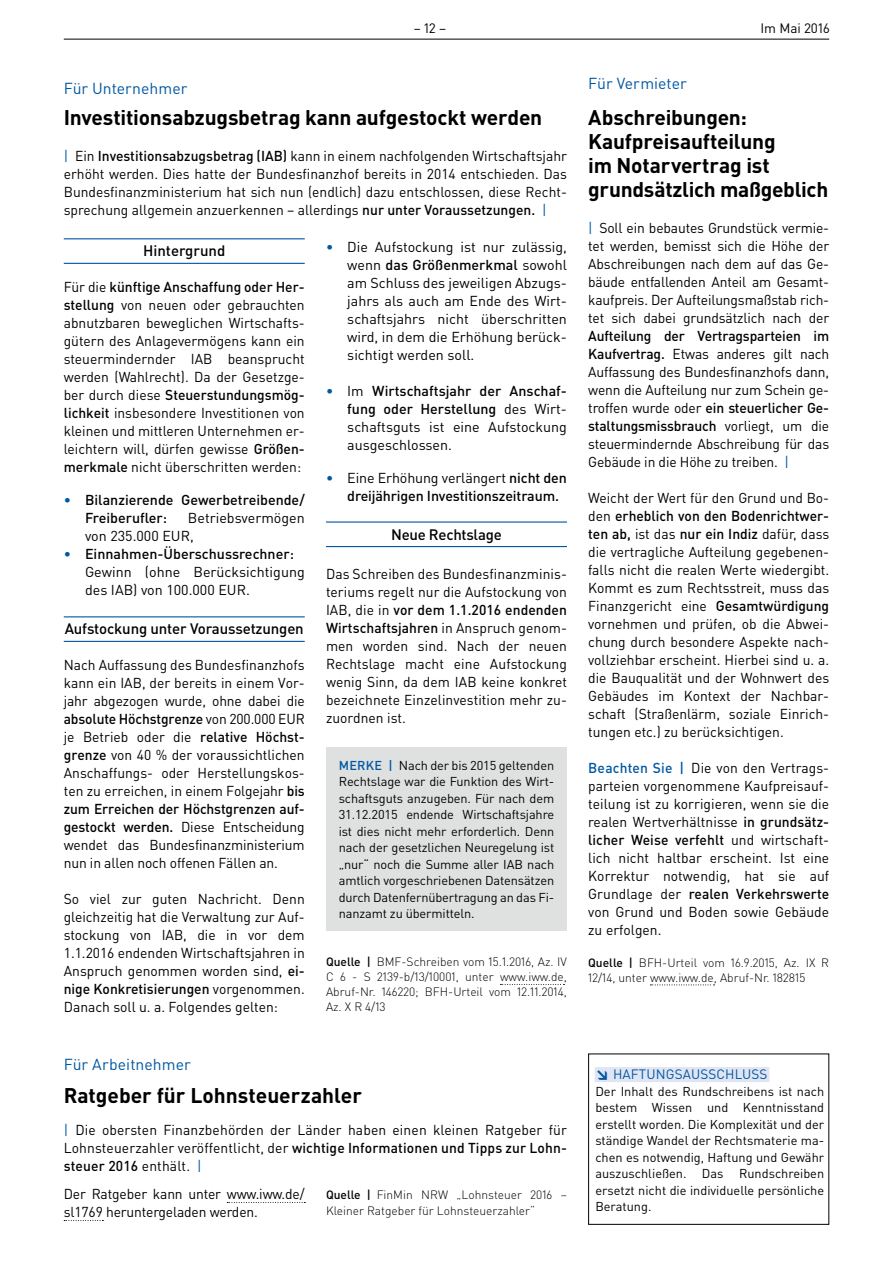
<style>
.page{position:relative;width:893px;height:1263px;background:#fff}
.page>*{position:absolute;margin:0;border:0;box-sizing:border-box;transform-origin:0 0}
.t1{font:700 21px/24px "DIN Pro";letter-spacing:-.01em;color:#000002}
.t2{font:15.75px "DIN Pro";color:#0157a2}
.t3{font:500 15px "DIN Pro";letter-spacing:-.01em;color:#000002}
.t4{font:14.25px/18px "DIN Pro";color:#000002;text-align:justify}
.t5{font:500 14.25px/18px "DIN Pro";letter-spacing:-.01em;color:#000002}
.t6{font:13.5px "DIN Pro";letter-spacing:.01em;color:#0157a2}
.t7{font:13.5px "DIN Pro";color:#000002}
.t8{font:12.75px/16.5px "DIN Pro";letter-spacing:-.01em;color:#000002;text-align:justify}
.t9{font:300 12px/15px "DIN Pro";color:#000002}
.s1{color:#0157a2}
.s2{font-weight:500}
.s3{font-weight:500;color:#0157a2}
.s4{font-weight:400}
.s5{font-weight:900}
</style>
<div class="page">
<hr style="left:64px;top:39px;width:765px;height:1px;background:#000002">
<div style="left:595px;top:1067px;width:174px;height:15px;background:#e0e5f3"></div>
<div style="left:588px;top:1053px;width:241px;height:172px;border:1px solid #000002"></div>
<hr style="left:64px;top:238px;width:241px;height:1px;background:#0157a2">
<hr style="left:64px;top:263px;width:241px;height:1px;background:#0157a2">
<hr style="left:64px;top:616px;width:241px;height:1px;background:#0157a2">
<hr style="left:64px;top:641px;width:241px;height:1px;background:#0157a2">
<hr style="left:326px;top:521px;width:241px;height:2px;background:#0157a2">
<hr style="left:326px;top:546px;width:241px;height:1px;background:#0157a2">
<svg style="left:500px;top:984px;width:64px;height:1px"></svg>
<div style="left:326px;top:747px;width:241px;height:184px;background:#dfe1e1"></div>
<svg style="left:227px;top:1202px;width:78px;height:1px"></svg>
<svg style="left:64px;top:1220px;width:39px;height:1px"></svg>
<svg style="left:650px;top:984px;width:64px;height:1px"></svg>
<p class="t7" style="left:414px;top:19px;width:34px">– 12 –</p>
<p class="t7" style="left:760px;top:19px;width:71px">Im Mai 2016</p>
<p class="t2" style="left:64px;top:77px;width:125px">Für Unternehmer</p>
<h1 class="t1" style="left:64px;top:105px;width:480px">Investitionsabzugsbetrag kann aufgestockt werden</h1>
<p class="t4" style="left:64px;top:147px;width:505px"><span class="s1">|</span> Ein <span class="s2">Investitionsabzugsbetrag (IAB)</span> kann in einem nachfolgenden Wirtschaftsjahr erhöht werden. Dies hatte der Bundesfinanzhof bereits in 2014 entschieden. Das Bundesfinanzministerium hat sich nun (endlich) dazu entschlossen, diese Recht&shy;sprechung allgemein anzuerkennen – allerdings <span class="s2">nur unter Voraussetzungen.</span> <span class="s1">|</span></p>
<p class="t3" style="left:143px;top:241px;width:84px">Hintergrund</p>
<p class="t4" style="left:64px;top:278px;width:242px">Für die <span class="s2">künftige Anschaffung oder Her&shy;stellung</span> von neuen oder gebrauchten abnutzbaren beweglichen Wirtschafts&shy;gütern des Anlagevermögens kann ein steuermindernder IAB beansprucht werden (Wahlrecht). Da der Gesetzge&shy;ber durch diese <span class="s2">Steuerstundungsmög&shy;lichkeit</span> insbesondere Investitionen von kleinen und mittleren Unternehmen er&shy;leichtern will, dürfen gewisse <span class="s2">Größen&shy;merkmale</span> nicht überschritten werden:</p>
<p class="t5" style="left:85px;top:491px;width:221px;text-indent:-21px"><span class="s1">•</span> Bilanzierende Gewerbetreibende/<br>Freiberufler:</p>
<p class="t4" style="left:347px;top:237px;width:221px;text-indent:-21px"><span class="s3">•</span> Die Aufstockung ist nur zulässig, wenn <span class="s2">das Größenmerkmal</span> sowohl am Schluss des jeweiligen Abzugs&shy;jahrs als auch am Ende des Wirt&shy;schaftsjahrs nicht überschritten wird, in dem die Erhöhung berück&shy;sichtigt werden soll.</p>
<p class="t4" style="left:347px;top:381px;width:221px;text-indent:-21px"><span class="s3">•</span> Im <span class="s2">Wirtschaftsjahr der Anschaf&shy;fung oder Herstellung</span> des Wirt&shy;schaftsguts ist eine Aufstockung ausgeschlossen.</p>
<p class="t5" style="left:347px;top:468px;width:221px;text-indent:-21px"><span class="s1">•</span> <span class="s4">Eine Erhöhung verlängert</span> nicht den dreijährigen Investitionszeitraum.</p>
<p class="t3" style="left:391px;top:524px;width:112px">Neue Rechtslage</p>
<p class="t4" style="left:326px;top:564px;width:242px">Das Schreiben des Bundesfinanzminis&shy;teriums regelt nur die Aufstockung von IAB, die in <span class="s2">vor dem 1.1.2016 endenden Wirtschaftsjahren</span> in Anspruch genom&shy;men worden sind. Nach der neuen Rechtslage macht eine Aufstockung wenig Sinn, da dem IAB keine konkret bezeichnete Einzelinvestition mehr zu&shy;zuordnen ist.</p>
<p class="t8" style="left:339px;top:756px;width:217px"><span class="s3">MERKE |</span> Nach der bis 2015 geltenden Rechtslage war die Funktion des Wirt&shy;schaftsguts anzugeben. Für nach dem 31.12.2015 endende Wirtschaftsjahre ist dies nicht mehr erforderlich. Denn nach der gesetzlichen Neuregelung ist „nur“ noch die Summe aller IAB nach amtlich vorgeschriebenen Datensätzen durch Datenfernübertragung an das Fi&shy;nanzamt zu übermitteln.</p>
<p class="t9" style="left:326px;top:954px;width:242px;text-align:justify"><span class="s2">Quelle |</span> BMF-Schreiben vom 15.1.2016, Az. IV C 6 - S 2139-b/13/10001, unter www.iww.de, Abruf-Nr. 146220; BFH-Urteil vom 12.11.2014, Az. X R 4/13</p>
<p class="t4" style="left:85px;top:509px;width:221px;text-indent:103px">Betriebsvermögen von 235.000 EUR,</p>
<p class="t4" style="left:85px;top:545px;width:221px;text-align:left;text-indent:-21px"><span class="s3">•</span> <span class="s2">Einnahmen-Überschussrechner:<br></span>Gewinn (ohne Berücksichtigung des IAB) von 100.000 EUR.</p>
<p class="t3" style="left:65px;top:619px;width:241px">Aufstockung unter Voraussetzungen</p>
<p class="t4" style="left:64px;top:656px;width:242px">Nach Auffassung des Bundesfinanzhofs kann ein IAB, der bereits in einem Vor&shy;jahr abgezogen wurde, ohne dabei die <span class="s2">absolute Höchstgrenze</span> von 200.000 EUR je Betrieb oder die <span class="s2">relative Höchst&shy;grenze</span> von 40 % der voraussichtlichen Anschaffungs- oder Herstellungskos&shy;ten zu erreichen, in einem Folgejahr <span class="s2">bis zum Erreichen der Höchstgrenzen auf&shy;gestockt werden.</span> Diese Entscheidung wendet das Bundesfinanzministerium nun in allen noch offenen Fällen an.</p>
<p class="t4" style="left:64px;top:890px;width:242px">So viel zur guten Nachricht. Denn gleichzeitig hat die Verwaltung zur Auf&shy;stockung von IAB, die in vor dem 1.1.2016 endenden Wirtschaftsjahren in Anspruch genommen worden sind, <span class="s2">ei&shy;nige Konkretisierungen</span> vorgenommen.<br>Danach soll u. a. Folgendes gelten:</p>
<p class="t2" style="left:64px;top:1054px;width:128px">Für Arbeitnehmer</p>
<h1 class="t1" style="left:64px;top:1083px;width:300px">Ratgeber für Lohnsteuerzahler</h1>
<p class="t4" style="left:64px;top:1120px;width:505px"><span class="s1">|</span> Die obersten Finanzbehörden der Länder haben einen kleinen Ratgeber für Lohnsteuerzahler veröffentlicht, der <span class="s2">wichtige Informationen und Tipps zur Lohn&shy;steuer 2016</span> enthält. <span class="s1">|</span></p>
<p class="t4" style="left:64px;top:1185px;width:242px">Der Ratgeber kann unter www.iww.de/ sl1769 heruntergeladen werden.</p>
<p class="t9" style="left:326px;top:1187px;width:242px"><span class="s2">Quelle |</span> FinMin NRW „Lohnsteuer 2016 –<br>Kleiner Ratgeber für Lohnsteuerzahler“</p>
<p class="t2" style="left:588px;top:73px;width:100px">Für Vermieter</p>
<h1 class="t1" style="left:588px;top:105px;width:242px">Abschreibungen:<br>Kaufpreisaufteilung<br>im Notarvertrag ist grundsätzlich maßgeblich</h1>
<p class="t4" style="left:588px;top:219px;width:242px"><span class="s1">|</span> Soll ein bebautes Grundstück vermie&shy;tet werden, bemisst sich die Höhe der Abschreibungen nach dem auf das Ge&shy;bäude entfallenden Anteil am Gesamt&shy;kaufpreis. Der Aufteilungsmaßstab rich&shy;tet sich dabei grundsätzlich nach der</p>
<p class="t4" style="left:588px;top:327px;width:242px"><span class="s2">Aufteilung der Vertragsparteien im Kaufvertrag.</span> Etwas anderes gilt nach Auffassung des Bundesfinanzhofs dann, wenn die Aufteilung nur zum Schein ge&shy;troffen wurde oder <span class="s2">ein steuerlicher Ge&shy;staltungsmissbrauch</span> vorliegt, um die steuermindernde Abschreibung für das Gebäude in die Höhe zu treiben. <span class="s1">|</span></p>
<p class="t4" style="left:588px;top:489px;width:242px">Weicht der Wert für den Grund und Bo&shy;den <span class="s2">erheblich von den Bodenrichtwer&shy;ten ab,</span> ist das <span class="s2">nur ein Indiz</span> dafür, dass die vertragliche Aufteilung gegebenen&shy;falls nicht die realen Werte wiedergibt.<br>Kommt es zum Rechtsstreit, muss das Finanzgericht eine <span class="s2">Gesamtwürdigung </span>vornehmen und prüfen, ob die Abwei&shy;chung durch besondere Aspekte nach&shy;vollziehbar erscheint. Hierbei sind u. a. die Bauqualität und der Wohnwert des Gebäudes im Kontext der Nachbar&shy;schaft (Straßenlärm, soziale Einrich&shy;tungen etc.) zu berücksichtigen.</p>
<p class="t4" style="left:588px;top:759px;width:242px"><span class="s3">Beachten Sie |</span> Die von den Vertrags&shy;parteien vorgenommene Kaufpreisauf&shy;teilung ist zu korrigieren, wenn sie die realen Wertverhältnisse <span class="s2">in grundsätz&shy;licher Weise verfehlt</span> und wirtschaft&shy;lich nicht haltbar erscheint. Ist eine Korrektur notwendig, hat sie auf Grundlage der <span class="s2">realen Verkehrswerte </span>von Grund und Boden sowie Gebäude zu erfolgen.</p>
<p class="t9" style="left:588px;top:954px;width:242px"><span class="s2">Quelle |</span> BFH-Urteil vom 16.9.2015, Az. IX R<br>12/14, unter www.iww.de, Abruf-Nr. 182815</p>
<p class="t6" style="left:595px;top:1065px;width:173px"><span class="s5">↘</span> HAFTUNGSAUSSCHLUSS</p>
<p class="t8" style="left:595px;top:1082px;width:230px">Der Inhalt des Rundschreibens ist nach bestem Wissen und Kenntnisstand erstellt worden. Die Komplexität und der ständige Wandel der Rechtsmaterie ma&shy;chen es notwendig, Haftung und Gewähr auszuschließen. Das Rundschreiben ersetzt nicht die individuelle persönliche Beratung.</p>
</div>
